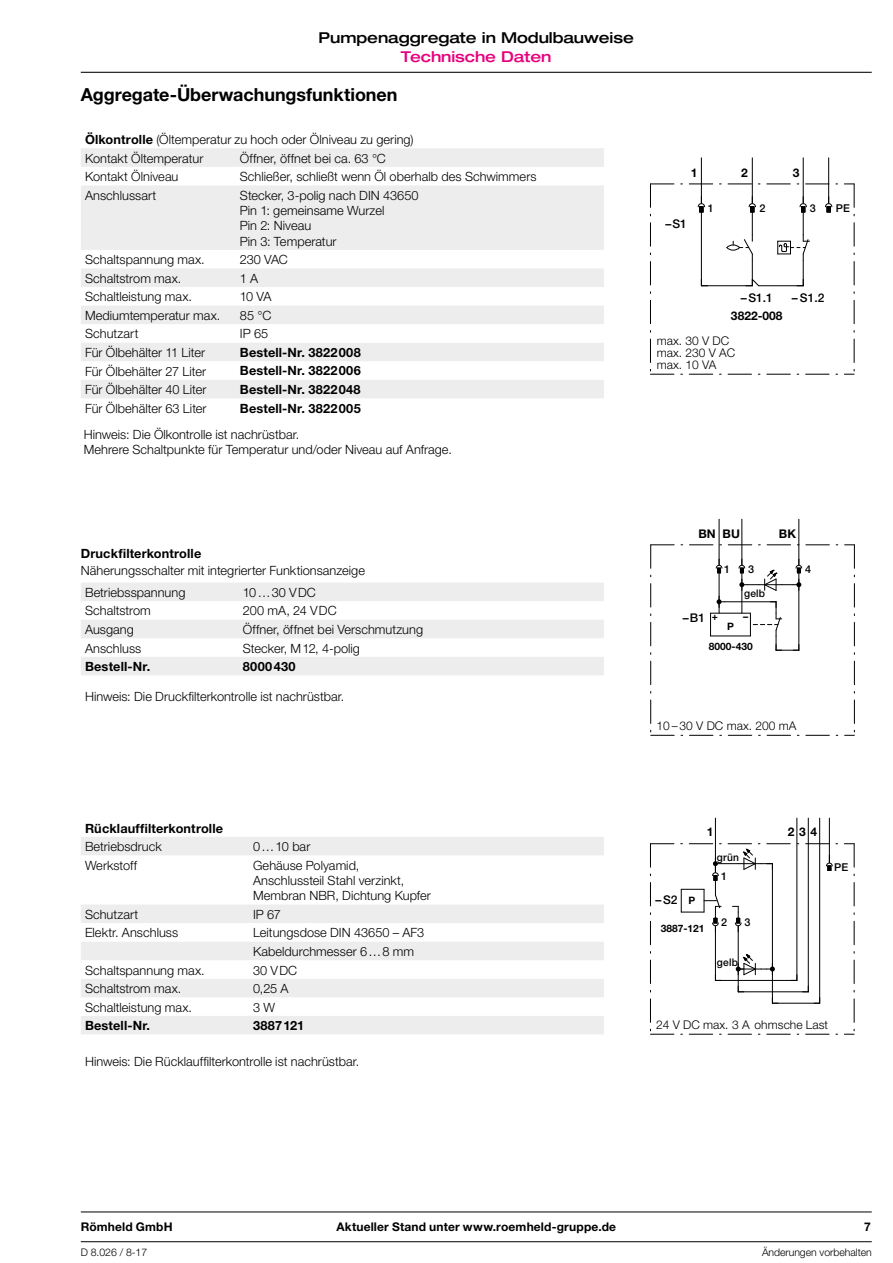
<style>
.page{position:relative;width:893px;height:1263px;background:#fff}
.page>*{position:absolute;margin:0;border:0;box-sizing:border-box;transform-origin:0 0}
.t1{font:700 18px "Helvetica Neue";letter-spacing:-.005em;color:#000}
.t2{font:500 expanded 15px "Helvetica Neue";letter-spacing:-.005em;color:#000}
.t3{font:500 expanded 15px "Helvetica Neue";letter-spacing:-.005em;color:#e6007d}
.t4{font:300 12.75px/15.3px "Helvetica Neue";letter-spacing:.005em;color:#000}
.t5{font:700 12.75px "Helvetica Neue";letter-spacing:.01em;color:#000}
.t6{font:700 12.75px "Helvetica Neue";letter-spacing:.03em;color:#000}
.t7{font:700 12px "Helvetica Neue";letter-spacing:.015em;color:#000}
.t8{font:300 12px/12px "Helvetica Neue";color:#000}
.t9{font:500 12px "Helvetica Neue";color:#000}
.t10{font:500 10.8px "Helvetica Neue";color:#000}
.t11{font:300 10.5px "Helvetica Neue";letter-spacing:-.005em;color:#000}
.t12{font:500 10.5px "Helvetica Neue";letter-spacing:.02em;color:#000}
.t13{font:700 10.2px "Helvetica Neue";color:#000}
.s1{font-weight:700}
</style>
<div class="page">
<hr style="left:81px;top:72px;width:791px;height:1px;background:#000">
<hr style="left:81px;top:1241px;width:791px;height:1px;background:#000">
<hr style="left:81px;top:1212px;width:791px;height:1px;background:#000">
<svg style="left:81px;top:148px;width:523px;height:250px;fill:#ededed"></svg>
<svg style="left:81px;top:837px;width:523px;height:197px"></svg>
<hr style="left:701px;top:158px;width:1px;height:45px;background:#000">
<hr style="left:803px;top:158px;width:1px;height:45px;background:#000">
<hr style="left:752px;top:158px;width:1px;height:45px;background:#000">
<hr style="left:828px;top:158px;width:1px;height:45px;background:#000">
<svg style="left:650px;top:184px;width:205px;height:191px"></svg>
<hr style="left:719px;top:519px;width:1px;height:46px;background:#000">
<hr style="left:741px;top:519px;width:1px;height:46px;background:#000">
<hr style="left:798px;top:519px;width:1px;height:46px;background:#000">
<svg style="left:650px;top:545px;width:205px;height:191px"></svg>
<hr style="left:715px;top:818px;width:1px;height:46px;background:#000">
<hr style="left:796px;top:818px;width:1px;height:162px;background:#000">
<hr style="left:808px;top:818px;width:1px;height:174px;background:#000">
<hr style="left:819px;top:818px;width:1px;height:185px;background:#000">
<hr style="left:829px;top:818px;width:1px;height:44px;background:#000">
<svg style="left:650px;top:843px;width:205px;height:192px"></svg>
<svg style="left:81px;top:583px;width:523px;height:92px;fill:#ededed"></svg>
<p class="t2" style="left:319px;top:28px;width:317px">Pumpenaggregate in Modulbauweise</p>
<p class="t3" style="left:401px;top:47px;width:152px">Technische Daten</p>
<h1 class="t1" style="left:81px;top:84px;width:318px">Aggregate-Überwachungsfunktionen</h1>
<p class="t4" style="left:85px;top:130px;width:330px;line-height:18.6px"><span class="s1">Ölkontrolle</span> (Öltemperatur zu hoch oder Ölniveau zu gering)<br>Kontakt Öltemperatur</p>
<p class="t4" style="left:240px;top:150px;width:148px">Öffner, öffnet bei ca. 63 °C</p>
<p class="t4" style="left:85px;top:169px;width:95px">Kontakt Ölniveau</p>
<p class="t4" style="left:240px;top:169px;width:298px">Schließer, schließt wenn Öl oberhalb des Schwimmers</p>
<p class="t4" style="left:85px;top:187px;width:73px">Anschlussart</p>
<p class="t4" style="left:240px;top:187px;width:180px">Stecker, 3-polig nach DIN 43650<br>Pin 1: gemeinsame Wurzel<br>Pin 2: Niveau<br>Pin 3: Temperatur</p>
<p class="t4" style="left:85px;top:252px;width:121px">Schaltspannung max.</p>
<p class="t4" style="left:240px;top:252px;width:49px">230 VAC</p>
<p class="t4" style="left:85px;top:270px;width:98px">Schaltstrom max.</p>
<p class="t4" style="left:240px;top:270px;width:20px">1 A</p>
<p class="t4" style="left:85px;top:289px;width:108px">Schaltleistung max.</p>
<p class="t4" style="left:240px;top:289px;width:33px">10 VA</p>
<p class="t4" style="left:85px;top:307px;width:137px">Mediumtemperatur max.</p>
<p class="t4" style="left:240px;top:307px;width:33px">85 °C</p>
<p class="t4" style="left:85px;top:326px;width:55px">Schutzart</p>
<p class="t4" style="left:240px;top:326px;width:30px">IP 65</p>
<p class="t4" style="left:85px;top:345px;width:121px">Für Ölbehälter 11 Liter</p>
<p class="t5" style="left:240px;top:344px;width:122px">Bestell-Nr. 3822008</p>
<p class="t4" style="left:85px;top:363px;width:122px">Für Ölbehälter 27 Liter</p>
<p class="t5" style="left:240px;top:363px;width:122px">Bestell-Nr. 3822006</p>
<p class="t4" style="left:85px;top:382px;width:123px">Für Ölbehälter 40 Liter</p>
<p class="t5" style="left:240px;top:382px;width:122px">Bestell-Nr. 3822048</p>
<p class="t4" style="left:85px;top:400px;width:123px">Für Ölbehälter 63 Liter</p>
<p class="t5" style="left:240px;top:400px;width:122px">Bestell-Nr. 3822005</p>
<p class="t4" style="left:84px;top:426px;width:370px">Hinweis: Die Ölkontrolle ist nachrüstbar.<br>Mehrere Schaltpunkte für Temperatur und/oder Niveau auf Anfrage.</p>
<p class="t5" style="left:81px;top:545px;width:122px">Druckfilterkontrolle</p>
<p class="t4" style="left:81px;top:563px;width:286px">Näherungsschalter mit integrierter Funktionsanzeige</p>
<p class="t4" style="left:85px;top:584px;width:102px">Betriebsspannung</p>
<p class="t4" style="left:243px;top:584px;width:75px">10…30 VDC</p>
<p class="t4" style="left:85px;top:603px;width:67px">Schaltstrom</p>
<p class="t4" style="left:243px;top:603px;width:95px">200 mA, 24 VDC</p>
<p class="t4" style="left:85px;top:621px;width:50px">Ausgang</p>
<p class="t4" style="left:243px;top:621px;width:182px">Öffner, öffnet bei Verschmutzung</p>
<p class="t4" style="left:85px;top:640px;width:58px">Anschluss</p>
<p class="t4" style="left:243px;top:640px;width:119px">Stecker, M12, 4-polig</p>
<p class="t5" style="left:85px;top:659px;width:67px">Bestell-Nr.</p>
<p class="t6" style="left:243px;top:659px;width:54px">8000430</p>
<p class="t4" style="left:85px;top:689px;width:261px">Hinweis: Die Druckfilterkontrolle ist nachrüstbar.</p>
<p class="t5" style="left:85px;top:820px;width:140px">Rücklauffilterkontrolle</p>
<p class="t4" style="left:85px;top:839px;width:78px">Betriebsdruck</p>
<p class="t4" style="left:253px;top:839px;width:59px">0…10 bar</p>
<p class="t4" style="left:85px;top:857px;width:53px">Werkstoff</p>
<p class="t4" style="left:253px;top:857px;width:179px">Gehäuse Polyamid,<br>Anschlussteil Stahl verzinkt,<br>Membran NBR, Dichtung Kupfer</p>
<p class="t4" style="left:85px;top:906px;width:55px">Schutzart</p>
<p class="t4" style="left:253px;top:906px;width:29px">IP 67</p>
<p class="t4" style="left:85px;top:925px;width:95px">Elektr. Anschluss</p>
<p class="t4" style="left:253px;top:923px;width:173px;line-height:18.6px">Leitungsdose DIN 43650 – AF3<br>Kabeldurchmesser 6…8 mm</p>
<p class="t4" style="left:85px;top:962px;width:121px">Schaltspannung max.</p>
<p class="t4" style="left:253px;top:962px;width:46px">30 VDC</p>
<p class="t4" style="left:85px;top:981px;width:98px">Schaltstrom max.</p>
<p class="t4" style="left:253px;top:981px;width:37px">0,25 A</p>
<p class="t4" style="left:85px;top:999px;width:108px">Schaltleistung max.</p>
<p class="t4" style="left:253px;top:999px;width:23px">3 W</p>
<p class="t5" style="left:85px;top:1018px;width:67px">Bestell-Nr.</p>
<p class="t5" style="left:253px;top:1018px;width:53px">3887121</p>
<p class="t4" style="left:85px;top:1053px;width:276px">Hinweis: Die Rücklauffilterkontrolle ist nachrüstbar.</p>
<p class="t7" style="left:691px;top:165px;width:8px">1</p>
<p class="t7" style="left:741px;top:165px;width:8px">2</p>
<p class="t7" style="left:793px;top:165px;width:8px">3</p>
<p class="t9" style="left:665px;top:217px;width:23px">–S1</p>
<p class="t10" style="left:708px;top:201px;width:8px">1</p>
<p class="t10" style="left:759px;top:201px;width:8px">2</p>
<p class="t10" style="left:810px;top:201px;width:8px">3</p>
<p class="t10" style="left:836px;top:202px;width:16px">PE</p>
<p class="t9" style="left:741px;top:290px;width:33px">–S1.1</p>
<p class="t9" style="left:792px;top:290px;width:34px">– S1.2</p>
<p class="t7" style="left:731px;top:308px;width:53px">3822-008</p>
<p class="t8" style="left:657px;top:334px;width:80px">max. 30 V DC max. 230 V AC max. 10 VA</p>
<p class="t7" style="left:698px;top:526px;width:43px">BN BU</p>
<p class="t7" style="left:779px;top:526px;width:19px">BK</p>
<p class="t10" style="left:724px;top:562px;width:8px">1</p>
<p class="t10" style="left:748px;top:562px;width:8px">3</p>
<p class="t9" style="left:683px;top:610px;width:24px">–B1</p>
<p class="t12" style="left:744px;top:587px;width:22px">gelb</p>
<p class="t13" style="left:712px;top:610px;width:8px">+</p>
<p class="t13" style="left:743px;top:610px;width:7px">–</p>
<p class="t13" style="left:727px;top:620px;width:8px">P</p>
<p class="t13" style="left:709px;top:640px;width:45px">8000-430</p>
<p class="t10" style="left:805px;top:562px;width:8px">4</p>
<p class="t8" style="left:656px;top:720px;width:141px">10 – 30 V DC max. 200 mA</p>
<p class="t7" style="left:707px;top:824px;width:8px">1</p>
<p class="t7" style="left:788px;top:824px;width:31px">234</p>
<p class="t12" style="left:717px;top:850px;width:24px">grün</p>
<p class="t9" style="left:656px;top:893px;width:23px">–S2</p>
<p class="t13" style="left:689px;top:894px;width:8px">P</p>
<p class="t13" style="left:661px;top:922px;width:45px">3887-121</p>
<p class="t10" style="left:721px;top:870px;width:8px">1</p>
<p class="t10" style="left:721px;top:915px;width:8px">2</p>
<p class="t10" style="left:745px;top:915px;width:8px">3</p>
<p class="t12" style="left:717px;top:956px;width:22px">gelb</p>
<p class="t10" style="left:834px;top:860px;width:16px">PE</p>
<p class="t8" style="left:656px;top:1019px;width:173px">24 V DC max. 3 A ohmsche Last</p>
<p class="t7" style="left:81px;top:1220px;width:93px">Römheld GmbH</p>
<p class="t7" style="left:336px;top:1220px;width:281px">Aktueller Stand unter www.roemheld-gruppe.de</p>
<p class="t7" style="left:864px;top:1220px;width:8px">7</p>
<p class="t11" style="left:81px;top:1245px;width:68px">D 8.026 / 8-17</p>
<p class="t11" style="left:762px;top:1245px;width:111px">Änderungen vorbehalten</p>
</div>
